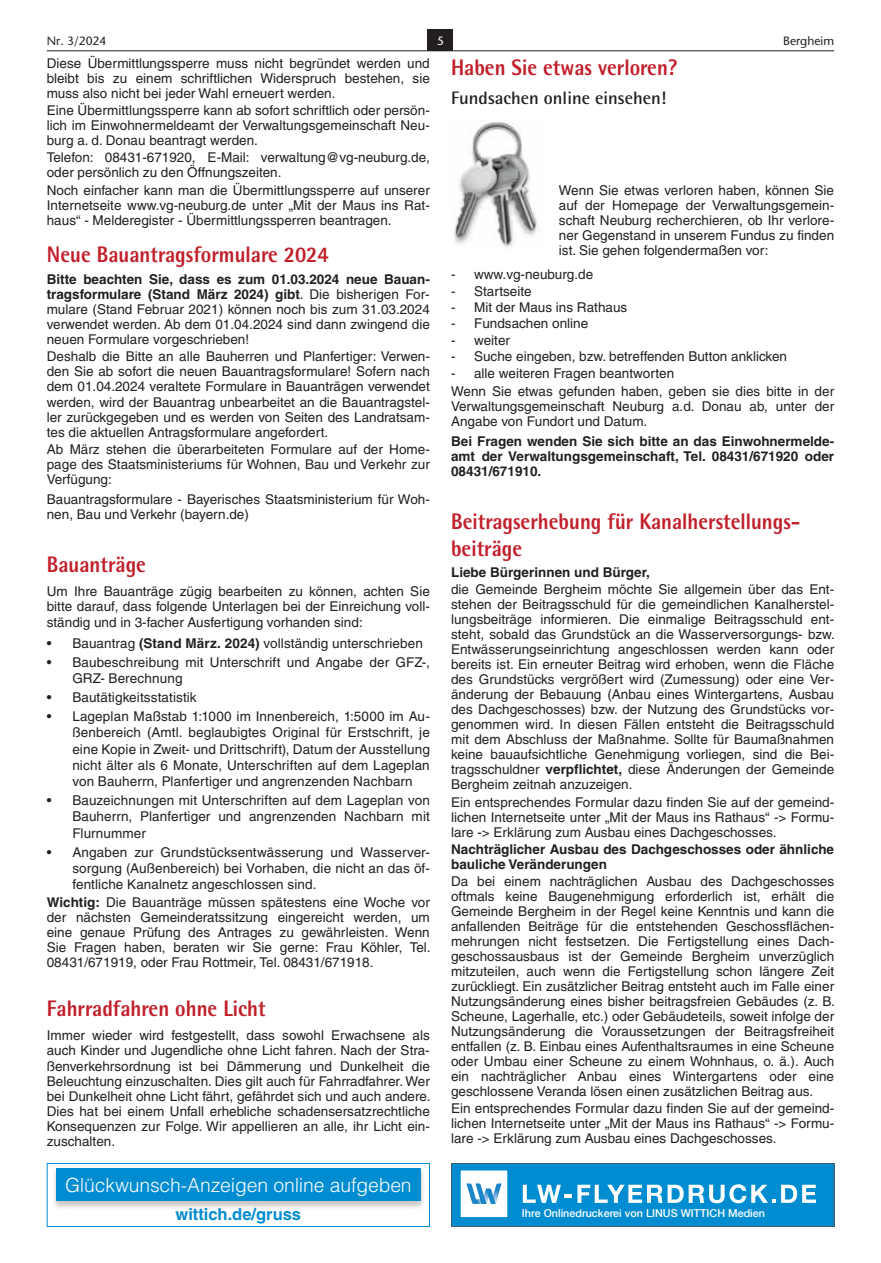
<style>
.page{position:relative;width:881px;height:1263px;background:#fff}
.page>*{position:absolute;margin:0;border:0;box-sizing:border-box;transform-origin:0 0}
.t1{font:800 22.5px/27px "Agfa Rotis Semisans";color:#c11f2a;scale:.9 1}
.t2{font:300 19.5px "Helvetica LT";color:#fff}
.t3{font:700 18px "Agfa Rotis Semisans";color:#231f20}
.t4{font:700 16.5px "Helvetica LT";color:#008cd0}
.t5{font:13.5px/15px "Helvetica LT";color:#231f20;text-align:justify}
.t6{font:700 13.5px/15px "Helvetica LT";color:#231f20;text-align:justify}
.t7{font:12px "Stone Sans LT";color:#231f20}
.t8{font:12px "Stone Sans LT";color:#fff}
.t9{font:500 10.8px "Helvetica Neue LT Com";color:#fff}
.s1{font-weight:700}
</style>
<div class="page">
<div style="left:427px;top:29px;width:26px;height:22px;background:#231f20"></div>
<hr style="left:47px;top:51px;width:786px;height:1px;background:#231f20">
<img style="left:453px;top:120px;width:86px;height:127px">
<div style="left:52px;top:1168px;width:374px;height:42px;background:#231f20;opacity:.26"></div>
<div style="left:56px;top:1168px;width:364px;height:33px;background:#008cd0"></div>
<div style="left:47px;top:1163px;width:382px;height:64px;border:1px solid #008cd0"></div>
<div style="left:451px;top:1163px;width:382px;height:64px;background:#008cd0"></div>
<svg style="left:522px;top:1184px;width:293px;height:19px"></svg>
<svg style="left:460px;top:1170px;width:47px;height:47px;background:#d1e7f4"></svg>
<div style="left:451px;top:1163px;width:382px;height:64px;border:1px solid #57585a"></div>
<p class="t7" style="left:47px;top:33px;width:61px">Nr. 3/2024</p>
<p class="t8" style="left:437px;top:33px;width:8px">5</p>
<p class="t7" style="left:782px;top:33px;width:52px">Bergheim</p>
<h1 class="t1" style="left:451px;top:54px;width:253px">Haben Sie etwas verloren?</h1>
<h3 class="t3" style="left:451px;top:87px;width:216px">Fundsachen online einsehen!</h3>
<p class="t5" style="left:47px;top:55px;width:384px">Diese Übermittlungssperre muss nicht begründet werden und bleibt bis zu einem schriftlichen Widerspruch bestehen, sie muss also nicht bei jeder Wahl erneuert werden.</p>
<p class="t5" style="left:47px;top:103px;width:384px">Eine Übermittlungssperre kann ab sofort schriftlich oder persön&shy;lich im Einwohnermeldeamt der Verwaltungsgemeinschaft Neu&shy;burg a. d. Donau beantragt werden.</p>
<p class="t5" style="left:47px;top:150px;width:384px">Telefon: 08431-671920, E-Mail: verwaltung@vg-neuburg.de, oder persönlich zu den Öffnungszeiten.</p>
<p class="t5" style="left:47px;top:182px;width:384px">Noch einfacher kann man die Übermittlungssperre auf unserer Internetseite www.vg-neuburg.de unter „Mit der Maus ins Rat&shy;haus“ - Melderegister - Übermittlungssperren beantragen.</p>
<h1 class="t1" style="left:47px;top:241px;width:314px">Neue Bauantragsformulare 2024</h1>
<p class="t5" style="left:47px;top:272px;width:384px"><span class="s1">Bitte beachten Sie, dass es zum 01.03.2024 neue Bauan&shy;tragsformulare (Stand März 2024) gibt</span>. Die bisherigen For&shy;mulare (Stand Februar 2021) können noch bis zum 31.03.2024 verwendet werden. Ab dem 01.04.2024 sind dann zwingend die neuen Formulare vorgeschrieben!</p>
<p class="t5" style="left:47px;top:349px;width:384px">Deshalb die Bitte an alle Bauherren und Planfertiger: Verwen&shy;den Sie ab sofort die neuen Bauantragsformulare! Sofern nach dem 01.04.2024 veraltete Formulare in Bauanträgen verwendet werden, wird der Bauantrag unbearbeitet an die Bauantragstel&shy;ler zurückgegeben und es werden von Seiten des Landratsam&shy;tes die aktuellen Antragsformulare angefordert.</p>
<p class="t5" style="left:47px;top:442px;width:384px">Ab März stehen die überarbeiteten Formulare auf der Home&shy;page des Staatsministeriums für Wohnen, Bau und Verkehr zur Verfügung:</p>
<p class="t5" style="left:47px;top:492px;width:384px">Bauantragsformulare - Bayerisches Staatsministerium für Woh&shy;nen, Bau und Verkehr (bayern.de)</p>
<h1 class="t1" style="left:47px;top:551px;width:112px">Bauanträge</h1>
<p class="t5" style="left:47px;top:584px;width:384px">Um Ihre Bauanträge zügig bearbeiten zu können, achten Sie bitte darauf, dass folgende Unterlagen bei der Einreichung voll&shy;ständig und in 3-facher Ausfertigung vorhanden sind:</p>
<p class="t5" style="left:47px;top:635px;width:377px">• Bauantrag <span class="s1">(Stand März. 2024)</span> vollständig unterschrieben</p>
<p class="t5" style="left:72px;top:654px;width:359px;line-height:16.2px;text-indent:-26px">• Baubeschreibung mit Unterschrift und Angabe der GFZ-,<br>GRZ- Berechnung</p>
<p class="t5" style="left:47px;top:690px;width:151px">• Bautätigkeitsstatistik</p>
<p class="t5" style="left:72px;top:708px;width:359px;line-height:16.2px;text-indent:-26px">• Lageplan Maßstab 1:1000 im Innenbereich, 1:5000 im Au&shy;ßenbereich (Amtl. beglaubigtes Original für Erstschrift, je eine Kopie in Zweit- und Drittschrift), Datum der Ausstellung nicht älter als 6 Monate, Unterschriften auf dem Lageplan von Bauherrn, Planfertiger und angrenzenden Nachbarn</p>
<p class="t5" style="left:72px;top:792px;width:359px;line-height:16.2px;text-indent:-26px">• Bauzeichnungen mit Unterschriften auf dem Lageplan von Bauherrn, Planfertiger und angrenzenden Nachbarn mit Flurnummer</p>
<p class="t5" style="left:72px;top:844px;width:359px;line-height:16.2px;text-indent:-26px">• Angaben zur Grundstücksentwässerung und Wasserver&shy;sorgung (Außenbereich) bei Vorhaben, die nicht an das öf&shy;fentliche Kanalnetz angeschlossen sind.</p>
<p class="t5" style="left:47px;top:895px;width:385px"><span class="s1">Wichtig:</span> Die Bauanträge müssen spätestens eine Woche vor der nächsten Gemeinderatssitzung eingereicht werden, um eine genaue Prüfung des Antrages zu gewährleisten. Wenn Sie Fragen haben, beraten wir Sie gerne: Frau Köhler, Tel.<br>08431/671919, oder Frau Rottmeir, Tel. 08431/671918.</p>
<h1 class="t1" style="left:47px;top:995px;width:244px">Fahrradfahren ohne Licht</h1>
<p class="t5" style="left:47px;top:1028px;width:385px">Immer wieder wird festgestellt, dass sowohl Erwachsene als auch Kinder und Jugendliche ohne Licht fahren. Nach der Stra&shy;ßenverkehrsordnung ist bei Dämmerung und Dunkelheit die Beleuchtung einzuschalten. Dies gilt auch für Fahrradfahrer. Wer bei Dunkelheit ohne Licht fährt, gefährdet sich und auch andere.<br>Dies hat bei einem Unfall erhebliche schadensersatzrechtliche Konsequenzen zur Folge. Wir appellieren an alle, ihr Licht ein&shy;zuschalten.</p>
<p class="t5" style="left:558px;top:182px;width:276px">Wenn Sie etwas verloren haben, können Sie auf der Homepage der Verwaltungsgemein&shy;schaft Neuburg recherchieren, ob Ihr verlore&shy;ner Gegenstand in unserem Fundus zu finden ist. Sie gehen folgendermaßen vor:</p>
<p class="t5" style="left:451px;top:267px;width:143px">- www.vg-neuburg.de</p>
<p class="t5" style="left:451px;top:283px;width:82px">- Startseite</p>
<p class="t5" style="left:451px;top:300px;width:178px">- Mit der Maus ins Rathaus</p>
<p class="t5" style="left:451px;top:316px;width:139px">- Fundsachen online</p>
<p class="t5" style="left:451px;top:333px;width:60px">- weiter</p>
<p class="t5" style="left:451px;top:349px;width:337px">- Suche eingeben, bzw. betreffenden Button anklicken</p>
<p class="t5" style="left:451px;top:364px;width:384px;line-height:18px">- alle weiteren Fragen beantworten<br>Wenn Sie etwas gefunden haben, geben sie dies bitte in der</p>
<p class="t5" style="left:451px;top:399px;width:384px">Verwaltungsgemeinschaft Neuburg a.d. Donau ab, unter der<br>Angabe von Fundort und Datum.</p>
<p class="t6" style="left:451px;top:433px;width:384px">Bei Fragen wenden Sie sich bitte an das Einwohnermelde&shy;amt der Verwaltungsgemeinschaft, Tel. 08431/671920 oder 08431/671910.</p>
<h1 class="t1" style="left:451px;top:507px;width:389px">Beitragserhebung für Kanalherstellungs&shy;beiträge</h1>
<p class="t6" style="left:451px;top:565px;width:200px">Liebe Bürgerinnen und Bürger,</p>
<p class="t5" style="left:451px;top:582px;width:385px">die Gemeinde Bergheim möchte Sie allgemein über das Ent&shy;stehen der Beitragsschuld für die gemeindlichen Kanalherstel&shy;lungsbeiträge informieren. Die einmalige Beitragsschuld ent&shy;steht, sobald das Grundstück an die Wasserversorgungs- bzw.<br>Entwässerungseinrichtung angeschlossen werden kann oder bereits ist. Ein erneuter Beitrag wird erhoben, wenn die Fläche des Grundstücks vergrößert wird (Zumessung) oder eine Ver&shy;änderung der Bebauung (Anbau eines Wintergartens, Ausbau des Dachgeschosses) bzw. der Nutzung des Grundstücks vor&shy;genommen wird. In diesen Fällen entsteht die Beitragsschuld mit dem Abschluss der Maßnahme. Sollte für Baumaßnahmen keine bauaufsichtliche Genehmigung vorliegen, sind die Bei&shy;tragsschuldner <span class="s1">verpflichtet,</span> diese Änderungen der Gemeinde Bergheim zeitnah anzuzeigen.</p>
<p class="t5" style="left:451px;top:794px;width:384px">Ein entsprechendes Formular dazu finden Sie auf der gemeind&shy;lichen Internetseite unter „Mit der Maus ins Rathaus“ -&gt; Formu&shy;lare -&gt; Erklärung zum Ausbau eines Dachgeschosses.</p>
<p class="t6" style="left:451px;top:841px;width:384px">Nachträglicher Ausbau des Dachgeschosses oder ähnliche bauliche Veränderungen</p>
<p class="t5" style="left:451px;top:873px;width:385px">Da bei einem nachträglichen Ausbau des Dachgeschosses oftmals keine Baugenehmigung erforderlich ist, erhält die Gemeinde Bergheim in der Regel keine Kenntnis und kann die anfallenden Beiträge für die entstehenden Geschossflächen&shy;mehrungen nicht festsetzen. Die Fertigstellung eines Dach&shy;geschossausbaus ist der Gemeinde Bergheim unverzüglich mitzuteilen, auch wenn die Fertigstellung schon längere Zeit zurückliegt. Ein zusätzlicher Beitrag entsteht auch im Falle einer Nutzungsänderung eines bisher beitragsfreien Gebäudes (z. B.<br>Scheune, Lagerhalle, etc.) oder Gebäudeteils, soweit infolge der Nutzungsänderung die Voraussetzungen der Beitragsfreiheit entfallen (z. B. Einbau eines Aufenthaltsraumes in eine Scheune oder Umbau einer Scheune zu einem Wohnhaus, o. ä.). Auch ein nachträglicher Anbau eines Wintergartens oder eine geschlossene Veranda lösen einen zusätzlichen Beitrag aus.</p>
<p class="t5" style="left:451px;top:1101px;width:384px">Ein entsprechendes Formular dazu finden Sie auf der gemeind&shy;lichen Internetseite unter „Mit der Maus ins Rathaus“ -&gt; Formu&shy;lare -&gt; Erklärung zum Ausbau eines Dachgeschosses.</p>
<h2 class="t2" style="left:65px;top:1173px;width:348px">Glückwunsch-Anzeigen online aufgeben</h2>
<p class="t4" style="left:175px;top:1204px;width:127px">wittich.de/gruss</p>
<p class="t9" style="left:521px;top:1207px;width:244px">Ihre Onlinedruckerei von LINUS WITTICH Medien</p>
</div>
